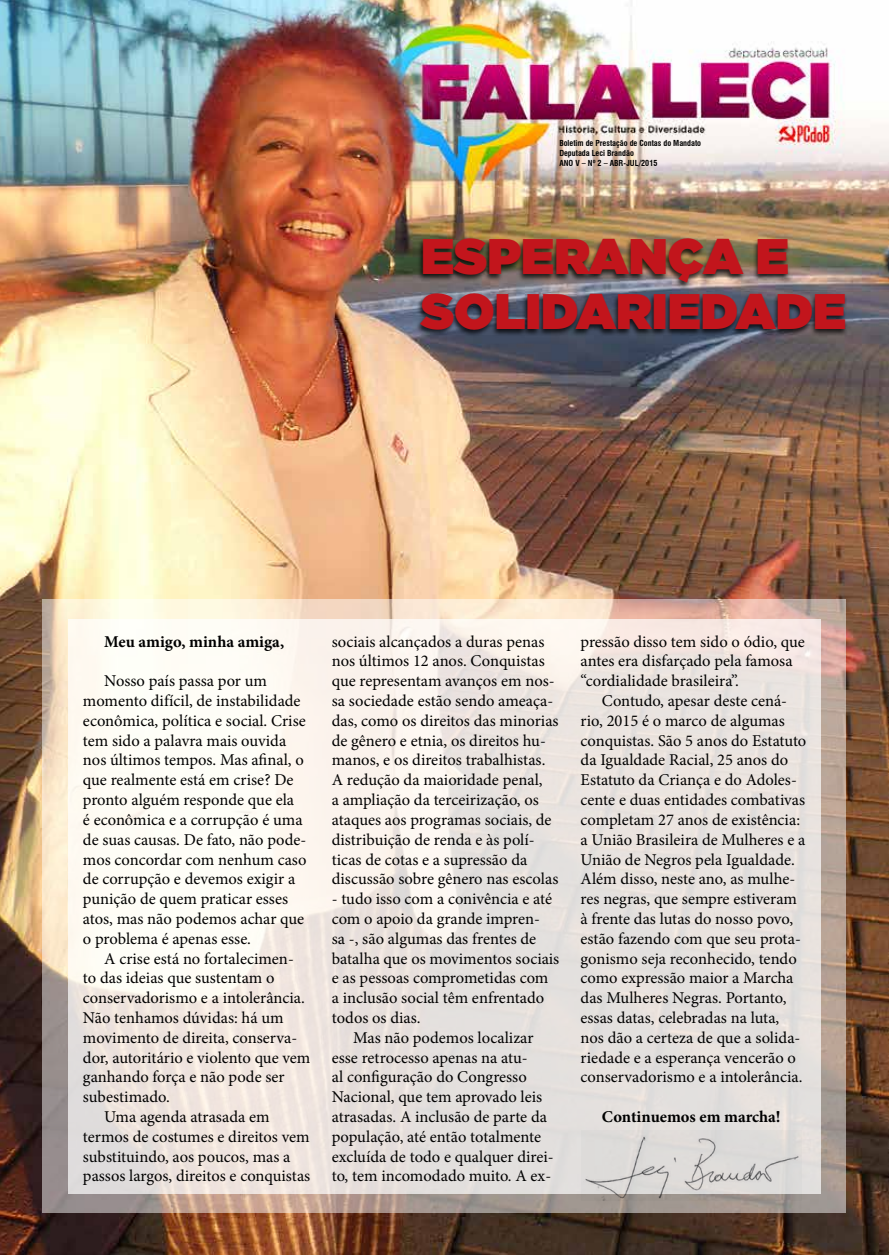
<style>
.page{position:relative;width:889px;height:1255px;background:#fff}
.page>*{position:absolute;margin:0;border:0;box-sizing:border-box;transform-origin:0 0}
.t1{font:900 49.95px/54.9px "Gotham";color:#c2151c}
.t2{font:16.5px/19.8px "Minion Pro";color:#000}
.t3{font:700 16.5px "Minion Pro";color:#000}
.t4{font:700 condensed 8.1px/9.8px "Swiss 721 BT";color:#000}
</style>
<div class="page">
<img style="left:0;top:0;width:889px;height:1254px">
<svg style="left:43px;top:599px;width:803px;height:613px;background:#cab7a8"></svg>
<svg style="left:68px;top:619px;width:753px;height:574px;fill:#ece4df"></svg>
<div style="left:414px;top:238px;width:434px;height:99px;background:#000;opacity:.75"></div>
<img style="left:581px;top:1130px;width:221px;height:70px">
<p class="t4" style="left:559px;top:138px;width:143px">Boletim de Prestação de Contas do Mandato<br>Deputada Leci Brandão<br>ANO V – Nº 2 – ABR-JUL/2015</p>
<h1 class="t1" style="left:421px;top:228px;width:427px">ESPERANÇA E<br>SOLIDARIEDADE</h1>
<p class="t3" style="left:104px;top:629px;width:181px">Meu amigo, minha amiga,</p>
<p class="t2" style="left:83px;top:671px;width:225px;text-indent:21px">Nosso país passa por um momento difícil, de instabilidade econômica, política e social. Crise tem sido a palavra mais ouvida nos últimos tempos. Mas afinal, o que realmente está em crise? De pronto alguém responde que ela<br>é econômica e a corrupção é uma de suas causas. De fato, não pode&shy;mos concordar com nenhum caso de corrupção e devemos exigir a punição de quem praticar esses atos, mas não podemos achar que o problema é apenas esse.</p>
<p class="t2" style="left:104px;top:948px;width:191px">A crise está no fortalecimen-</p>
<p class="t2" style="left:83px;top:968px;width:193px">to das ideias que sustentam o</p>
<p class="t2" style="left:83px;top:988px;width:223px">conservadorismo e a intolerância.</p>
<p class="t2" style="left:83px;top:1007px;width:202px">Não tenhamos dúvidas: há um</p>
<p class="t2" style="left:83px;top:1027px;width:216px">movimento de direita, conserva-</p>
<p class="t2" style="left:83px;top:1047px;width:229px">dor, autoritário e violento que vem</p>
<p class="t2" style="left:83px;top:1067px;width:203px">ganhando força e não pode ser</p>
<p class="t2" style="left:83px;top:1087px;width:88px">subestimado.</p>
<p class="t2" style="left:104px;top:1106px;width:167px">Uma agenda atrasada em</p>
<p class="t2" style="left:83px;top:1126px;width:228px">termos de costumes e direitos vem</p>
<p class="t2" style="left:83px;top:1146px;width:209px">substituindo, aos poucos, mas a</p>
<p class="t2" style="left:83px;top:1166px;width:229px">passos largos, direitos e conquistas</p>
<p class="t2" style="left:332px;top:631px;width:228px">sociais alcançados a duras penas nos últimos 12 anos. Conquistas que representam avanços em nos&shy;sa sociedade estão sendo ameaça&shy;das, como os direitos das minorias de gênero e etnia, os direitos hu&shy;manos, e os direitos trabalhistas.<br>A redução da maioridade penal,<br>a ampliação da terceirização, os ataques aos programas sociais, de distribuição de renda e às polí&shy;ticas de cotas e a supressão da discussão sobre gênero nas escolas</p>
<p class="t2" style="left:332px;top:889px;width:222px">- tudo isso com a conivência e até</p>
<p class="t2" style="left:332px;top:908px;width:210px">com o apoio da grande impren-</p>
<p class="t2" style="left:332px;top:928px;width:206px">sa -, são algumas das frentes de</p>
<p class="t2" style="left:332px;top:948px;width:229px">batalha que os movimentos sociais</p>
<p class="t2" style="left:332px;top:968px;width:218px">e as pessoas comprometidas com</p>
<p class="t2" style="left:332px;top:988px;width:214px">a inclusão social têm enfrentado</p>
<p class="t2" style="left:332px;top:1007px;width:90px">todos os dias.</p>
<p class="t2" style="left:353px;top:1027px;width:182px">Mas não podemos localizar</p>
<p class="t2" style="left:332px;top:1047px;width:197px">esse retrocesso apenas na atu-</p>
<p class="t2" style="left:332px;top:1067px;width:197px">al configuração do Congresso</p>
<p class="t2" style="left:332px;top:1087px;width:212px">Nacional, que tem aprovado leis</p>
<p class="t2" style="left:332px;top:1106px;width:217px">atrasadas. A inclusão de parte da</p>
<p class="t2" style="left:332px;top:1126px;width:211px">população, até então totalmente</p>
<p class="t2" style="left:332px;top:1146px;width:223px">excluída de todo e qualquer direi-</p>
<p class="t2" style="left:332px;top:1166px;width:221px">to, tem incomodado muito. A ex-</p>
<p class="t2" style="left:580px;top:631px;width:226px">pressão disso tem sido o ódio, que antes era disfarçado pela famosa “cordialidade brasileira”.</p>
<p class="t2" style="left:580px;top:691px;width:227px;text-indent:21px">Contudo, apesar deste cená&shy;rio, 2015 é o marco de algumas conquistas. São 5 anos do Estatuto da Igualdade Racial, 25 anos do<br>Estatuto da Criança e do Adoles&shy;cente e duas entidades combativas completam 27 anos de existência: a União Brasileira de Mulheres e a<br>União de Negros pela Igualdade.<br>Além disso, neste ano, as mulhe&shy;res negras, que sempre estiveram à frente das lutas do nosso povo, estão fazendo com que seu prota&shy;gonismo seja reconhecido, tendo como expressão maior a Marcha das Mulheres Negras. Portanto, essas datas, celebradas na luta, nos dão a certeza de que a solida&shy;riedade e a esperança vencerão o conservadorismo e a intolerância.</p>
<p class="t3" style="left:602px;top:1105px;width:180px">Continuemos em marcha!</p>
</div>
